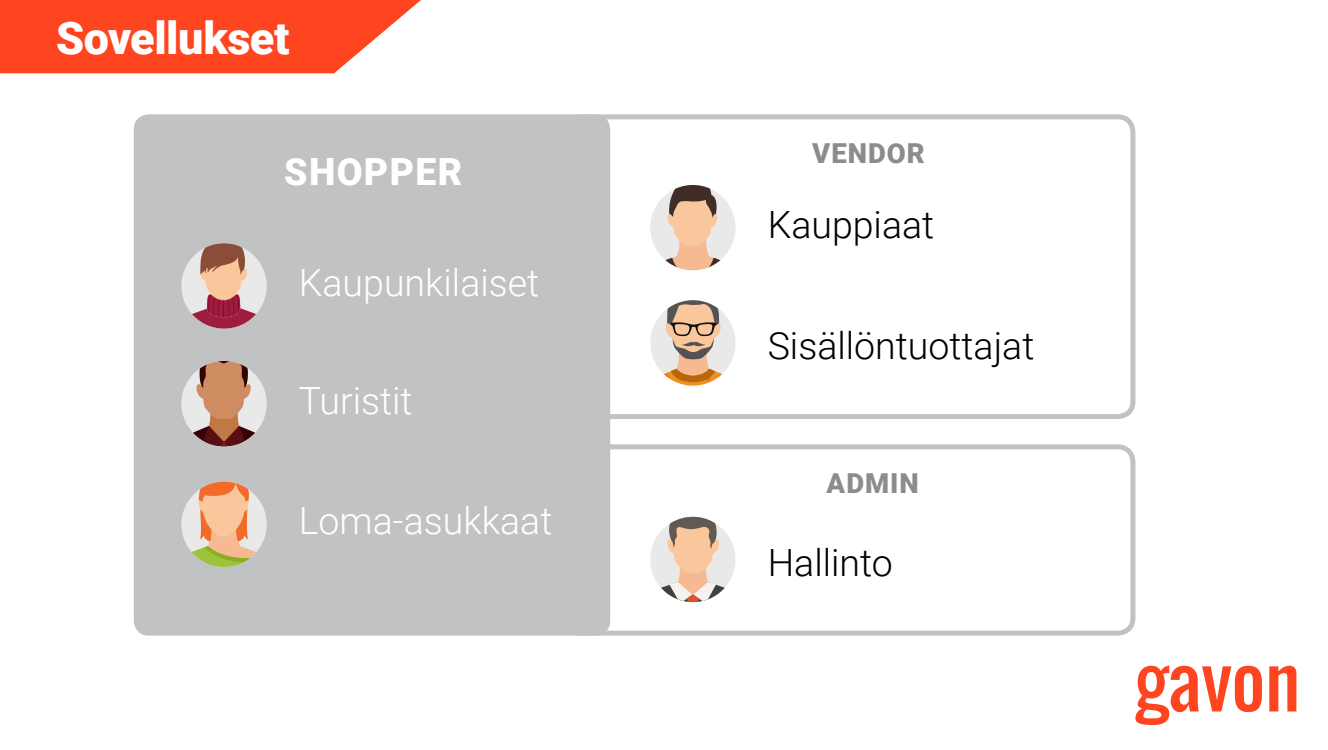
<style>
.page{position:relative;width:1328px;height:750px;background:#fff}
.page>*{position:absolute;margin:0;border:0;box-sizing:border-box;transform-origin:0 0}
.t1{font:900 45px "Roboto";letter-spacing:-.01em;color:#fff}
.t2{font:300 37.5px "Roboto";color:#fff}
.t3{font:300 37.5px "Roboto";color:#000}
.t4{font:900 37.5px "Roboto";letter-spacing:.035em;color:#fff}
.t5{font:900 27.5px "Roboto";letter-spacing:.035em;color:#8c8c8c}
</style>
<div class="page">
<svg style="left:1135px;top:666px;width:126px;height:59px"></svg>
<svg style="left:1269px;top:666px;width:27px;height:45px"></svg>
<div style="left:134px;top:114px;width:476px;height:522px;background:#c0c2c4;border-radius:15px"></div>
<div style="left:562px;top:444px;width:573px;height:192px;border:5px solid #c0c2c4;border-radius:15px"></div>
<div style="left:562px;top:114px;width:573px;height:305px;border:5px solid #c0c2c4;border-radius:15px"></div>
<svg style="left:181px;top:243px;width:86px;height:86px"></svg>
<svg style="left:181px;top:361px;width:86px;height:85px"></svg>
<svg style="left:181px;top:482px;width:86px;height:85px"></svg>
<svg style="left:650px;top:185px;width:85px;height:85px"></svg>
<svg style="left:650px;top:300px;width:85px;height:86px"></svg>
<svg style="left:650px;top:517px;width:85px;height:85px"></svg>
<svg style="left:0;top:0;width:421px;height:73px;background:#ff5736"></svg>
<p class="t1" style="left:56px;top:6px;width:235px">Sovellukset</p>
<p class="t4" style="left:284px;top:145px;width:179px">SHOPPER</p>
<p class="t2" style="left:299px;top:256px;width:242px">Kaupunkilaiset</p>
<p class="t2" style="left:299px;top:374px;width:115px">Turistit</p>
<p class="t2" style="left:299px;top:495px;width:255px">Loma-asukkaat</p>
<p class="t5" style="left:812px;top:134px;width:114px">VENDOR</p>
<p class="t3" style="left:767px;top:198px;width:168px">Kauppiaat</p>
<p class="t3" style="left:767px;top:319px;width:268px">Sisällöntuottajat</p>
<p class="t5" style="left:826px;top:464px;width:94px">ADMIN</p>
<p class="t3" style="left:767px;top:536px;width:127px">Hallinto</p>
</div>
